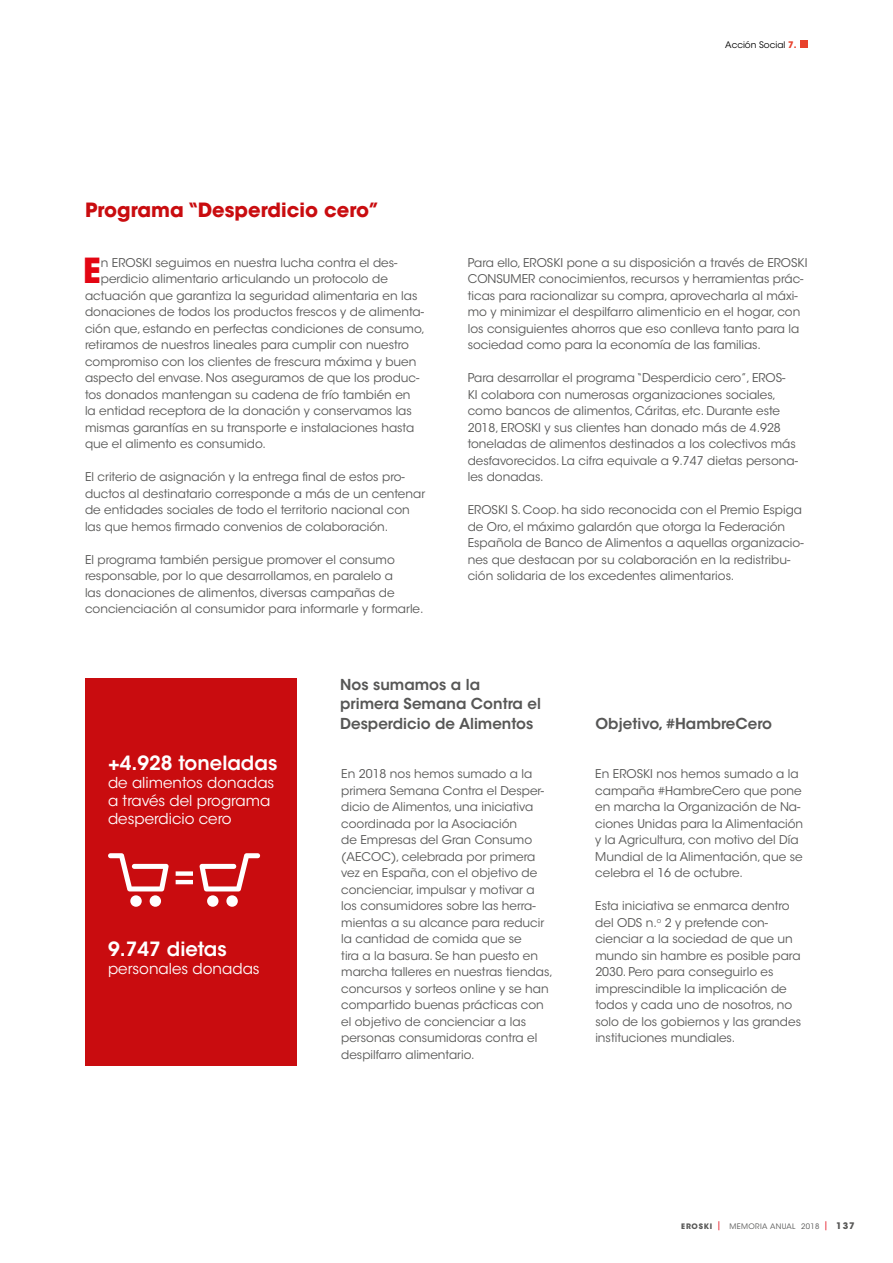
<style>
.page{position:relative;width:893px;height:1263px;background:#fff}
.page>*{position:absolute;margin:0;border:0;box-sizing:border-box;transform-origin:0 0}
.t1{font:700 34.35px "ITC Avant Garde Std";color:#e30613}
.t2{font:600 19.5px "ITC Avant Garde Std";color:#fff}
.t3{font:700 19.5px "ITC Avant Garde Std";color:#c90c0f}
.t4{font:600 15px/19.5px "ITC Avant Garde Std";color:#575756}
.t5{font:15px/18px "ITC Avant Garde Std";color:#fff}
.t6{font:12px/16.5px "ITC Avant Garde Std";color:#575756}
.t7{font:9px "ITC Avant Garde Std";color:#000}
.t8{font:7.5px "ITC Avant Garde Std";letter-spacing:.05em;color:#575756}
.s1{font-weight:700;color:#e8412c}
.s2{font-weight:700}
.s3{font-weight:700;font-size:9px}
</style>
<div class="page">
<div style="left:800px;top:40px;width:8px;height:8px;background:#e8412c"></div>
<div style="left:85px;top:679px;width:212px;height:387px;background:#c90c0f"></div>
<div style="left:176px;top:871px;width:17px;height:5px;background:#fff"></div>
<hr style="left:176px;top:880px;width:17px;height:4px;background:#fff">
<svg style="left:108px;top:853px;width:61px;height:38px"></svg>
<div style="left:130px;top:895px;width:12px;height:12px;background:#fff;border-radius:50%"></div>
<div style="left:150px;top:895px;width:11px;height:12px;background:#fff;border-radius:50%"></div>
<svg style="left:199px;top:853px;width:61px;height:38px"></svg>
<div style="left:226px;top:895px;width:12px;height:12px;background:#fff;border-radius:50%"></div>
<div style="left:207px;top:895px;width:11px;height:12px;background:#fff;border-radius:50%"></div>
<p class="t7" style="left:725px;top:39px;width:73px">Acción Social <span class="s1">7.</span></p>
<h2 class="t3" style="left:85px;top:197px;width:296px">Programa “Desperdicio cero”</h2>
<h1 class="t1" style="left:83px;top:248px;width:20px">E</h1>
<p class="t6" style="left:101px;top:254px;width:298px">n EROSKI seguimos en nuestra lucha contra el des-</p>
<p class="t6" style="left:101px;top:271px;width:289px">perdicio alimentario articulando un protocolo de</p>
<p class="t6" style="left:85px;top:287px;width:334px">actuación que garantiza la seguridad alimentaria en las</p>
<p class="t6" style="left:85px;top:304px;width:340px">donaciones de todos los productos frescos y de alimenta-</p>
<p class="t6" style="left:85px;top:320px;width:341px">ción que, estando en perfectas condiciones de consumo,</p>
<p class="t6" style="left:85px;top:337px;width:325px">retiramos de nuestros lineales para cumplir con nuestro</p>
<p class="t6" style="left:85px;top:353px;width:333px">compromiso con los clientes de frescura máxima y buen</p>
<p class="t6" style="left:85px;top:370px;width:336px">aspecto del envase. Nos aseguramos de que los produc-</p>
<p class="t6" style="left:85px;top:386px;width:327px">tos donados mantengan su cadena de frío también en</p>
<p class="t6" style="left:85px;top:403px;width:328px">la entidad receptora de la donación y conservamos las</p>
<p class="t6" style="left:85px;top:419px;width:331px">mismas garantías en su transporte e instalaciones hasta</p>
<p class="t6" style="left:85px;top:436px;width:182px">que el alimento es consumido.</p>
<p class="t6" style="left:85px;top:469px;width:342px">El criterio de asignación y la entrega final de estos pro&shy;ductos al destinatario corresponde a más de un centenar de entidades sociales de todo el territorio nacional con las que hemos firmado convenios de colaboración.</p>
<p class="t6" style="left:85px;top:551px;width:340px">El programa también persigue promover el consumo responsable, por lo que desarrollamos, en paralelo a<br>las donaciones de alimentos, diversas campañas de concienciación al consumidor para informarle y formarle.</p>
<p class="t6" style="left:468px;top:254px;width:341px">Para ello, EROSKI pone a su disposición a través de EROSKI CONSUMER conocimientos, recursos y herramientas prác&shy;ticas para racionalizar su compra, aprovecharla al máxi&shy;mo y minimizar el despilfarro alimenticio en el hogar, con los consiguientes ahorros que eso conlleva tanto para la sociedad como para la economía de las familias.</p>
<p class="t6" style="left:468px;top:370px;width:332px">Para desarrollar el programa “Desperdicio cero”, EROS-KI colabora con numerosas organizaciones sociales, como bancos de alimentos, Cáritas, etc. Durante este 2018, EROSKI y sus clientes han donado más de 4.928 toneladas de alimentos destinados a los colectivos más desfavorecidos. La cifra equivale a 9.747 dietas persona&shy;les donadas.</p>
<p class="t6" style="left:468px;top:502px;width:337px">EROSKI S. Coop. ha sido reconocida con el Premio Espiga de Oro, el máximo galardón que otorga la Federación Española de Banco de Alimentos a aquellas organizacio&shy;nes que destacan por su colaboración en la redistribu&shy;ción solidaria de los excedentes alimentarios.</p>
<h2 class="t2" style="left:108px;top:751px;width:171px">+4.928 toneladas</h2>
<p class="t5" style="left:108px;top:774px;width:168px">de alimentos donadas a través del programa desperdicio cero</p>
<h2 class="t2" style="left:108px;top:937px;width:120px">9.747 dietas</h2>
<p class="t5" style="left:108px;top:960px;width:153px">personales donadas</p>
<p class="t4" style="left:340px;top:675px;width:202px">Nos sumamos a la primera Semana Contra el<br>Desperdicio de Alimentos</p>
<p class="t6" style="left:341px;top:766px;width:213px">En 2018 nos hemos sumado a la primera Semana Contra el Desper&shy;dicio de Alimentos, una iniciativa coordinada por la Asociación<br>de Empresas del Gran Consumo (AECOC), celebrada por primera vez en España, con el objetivo de concienciar, impulsar y motivar a los consumidores sobre las herra&shy;mientas a su alcance para reducir la cantidad de comida que se<br>tira a la basura. Se han puesto en marcha talleres en nuestras tiendas, concursos y sorteos online y se han compartido buenas prácticas con el objetivo de concienciar a las personas consumidoras contra el despilfarro alimentario.</p>
<p class="t4" style="left:595px;top:714px;width:178px">Objetivo, #HambreCero</p>
<p class="t6" style="left:595px;top:766px;width:209px">En EROSKI nos hemos sumado a la campaña #HambreCero que pone en marcha la Organización de Na&shy;ciones Unidas para la Alimentación y la Agricultura, con motivo del Día<br>Mundial de la Alimentación, que se celebra el 16 de octubre.</p>
<p class="t6" style="left:595px;top:898px;width:207px">Esta iniciativa se enmarca dentro del ODS n.<sup>o</sup> 2 y pretende con&shy;cienciar a la sociedad de que un mundo sin hambre es posible para<br>2030. Pero para conseguirlo es imprescindible la implicación de todos y cada uno de nosotros, no solo de los gobiernos y las grandes instituciones mundiales.</p>
<p class="t8" style="left:681px;top:1222px;width:175px"><span class="s2">EROSKI</span> <sup>|</sup> MEMORIA ANUAL 2018 <sup>|</sup> <span class="s3">137</span></p>
</div>
